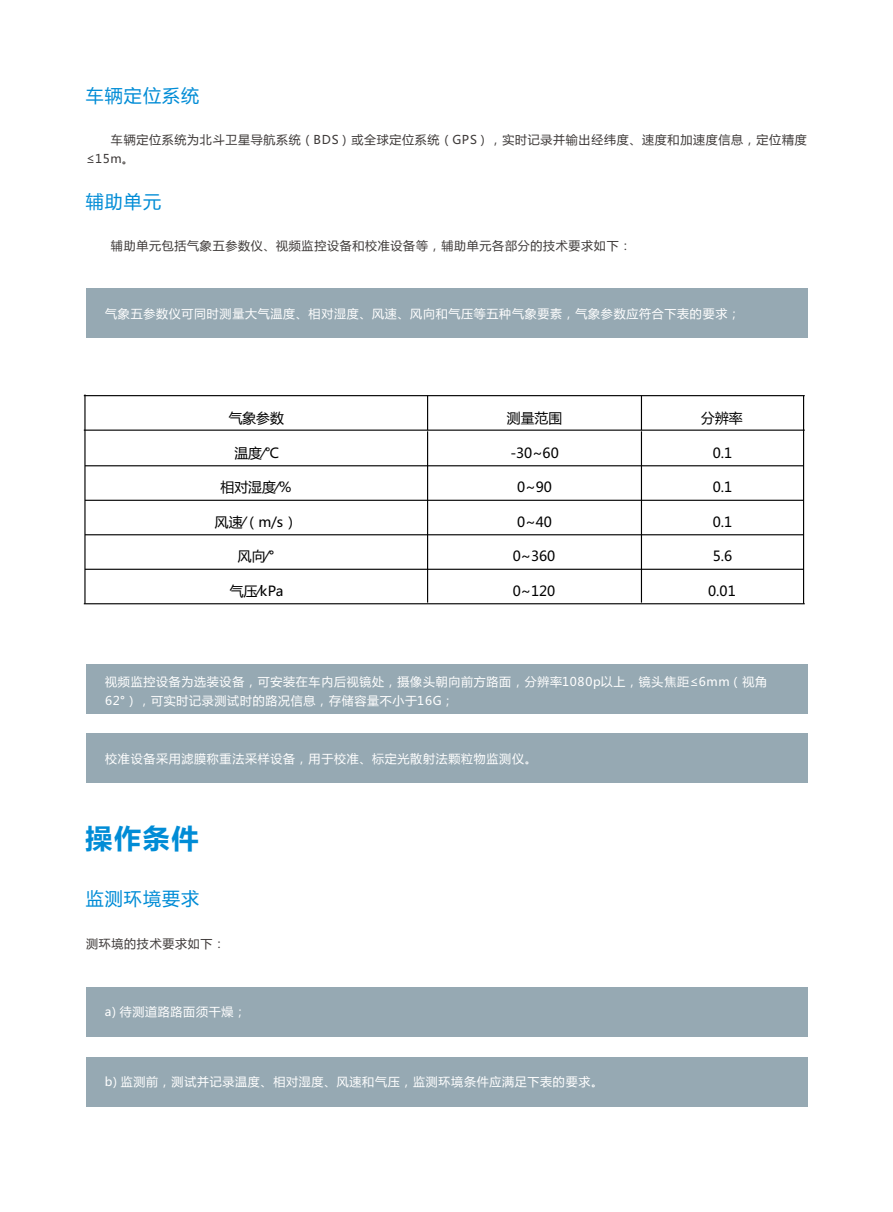
<style>
.page{position:relative;width:893px;height:1212px;background:#fff}
.page>*{position:absolute;margin:0;border:0;box-sizing:border-box;transform-origin:0 0}
.t1{font:700 27px "Microsoft Ya Hei";color:#008cd6}
.t2{font:18px "Microsoft Ya Hei";letter-spacing:.06em;color:#008cd6}
.t3{font:13.8px "Microsoft Ya Hei";color:#000}
.t4{font:12px/19px "Microsoft Ya Hei";letter-spacing:.06em;color:#fff}
.t5{font:12px/19px "Microsoft Ya Hei";letter-spacing:.06em;color:#3e3a39}
</style>
<div class="page">
<div style="left:86px;top:289px;width:722px;height:49px;background:#96a9b3"></div>
<hr style="left:84px;top:395px;width:721px;height:1px;background:#000">
<hr style="left:84px;top:430px;width:721px;height:1px;background:#000">
<hr style="left:85px;top:465px;width:719px;height:1px;background:#000">
<hr style="left:85px;top:500px;width:719px;height:1px;background:#000">
<hr style="left:85px;top:534px;width:719px;height:1px;background:#000">
<hr style="left:85px;top:569px;width:719px;height:1px;background:#000">
<hr style="left:84px;top:603px;width:721px;height:1px;background:#000">
<hr style="left:84px;top:394px;width:2px;height:210px;background:#000">
<hr style="left:427px;top:396px;width:1px;height:34px;background:#000">
<hr style="left:427px;top:431px;width:1px;height:172px;background:#000">
<hr style="left:641px;top:396px;width:1px;height:34px;background:#000">
<hr style="left:641px;top:431px;width:1px;height:172px;background:#000">
<hr style="left:803px;top:396px;width:1px;height:208px;background:#000">
<div style="left:86px;top:664px;width:722px;height:49px;background:#96a9b3"></div>
<div style="left:86px;top:734px;width:722px;height:49px;background:#96a9b3"></div>
<div style="left:86px;top:988px;width:722px;height:49px;background:#96a9b3"></div>
<div style="left:86px;top:1057px;width:722px;height:50px;background:#96a9b3"></div>
<h2 class="t2" style="left:86px;top:87px;width:115px">车辆定位系统</h2>
<p class="t5" style="left:86px;top:131px;width:722px;text-indent:25px">车辆定位系统为北斗卫星导航系统（BDS）或全球定位系统（GPS），实时记录并输出经纬度、速度和加速度信息，定位精度≤15m。</p>
<h2 class="t2" style="left:86px;top:193px;width:77px">辅助单元</h2>
<p class="t5" style="left:111px;top:237px;width:522px">辅助单元包括气象五参数仪、视频监控设备和校准设备等，辅助单元各部分的技术要求如下：</p>
<p class="t4" style="left:105px;top:305px;width:636px">气象五参数仪可同时测量大气温度、相对湿度、风速、风向和气压等五种气象要素，气象参数应符合下表的要求；</p>
<p class="t3" style="left:229px;top:412px;width:57px">气象参数</p>
<p class="t3" style="left:507px;top:412px;width:57px">测量范围</p>
<p class="t3" style="left:701px;top:412px;width:43px">分辨率</p>
<p class="t3" style="left:234px;top:446px;width:46px">温度⁄℃</p>
<p class="t3" style="left:510px;top:446px;width:50px">-30~60</p>
<p class="t3" style="left:713px;top:446px;width:21px">0.1</p>
<p class="t3" style="left:221px;top:481px;width:72px">相对湿度⁄%</p>
<p class="t3" style="left:517px;top:481px;width:36px">0~90</p>
<p class="t3" style="left:713px;top:481px;width:21px">0.1</p>
<p class="t3" style="left:215px;top:515px;width:84px">风速⁄（m/s）</p>
<p class="t3" style="left:517px;top:515px;width:36px">0~40</p>
<p class="t3" style="left:713px;top:515px;width:21px">0.1</p>
<p class="t3" style="left:238px;top:550px;width:38px">风向⁄°</p>
<p class="t3" style="left:513px;top:550px;width:44px">0~360</p>
<p class="t3" style="left:713px;top:550px;width:21px">5.6</p>
<p class="t3" style="left:230px;top:584px;width:55px">气压⁄kPa</p>
<p class="t3" style="left:513px;top:584px;width:44px">0~120</p>
<p class="t3" style="left:708px;top:584px;width:29px">0.01</p>
<p class="t4" style="left:105px;top:673px;width:663px">视频监控设备为选装设备，可安装在车内后视镜处，摄像头朝向前方路面，分辨率1080p以上，镜头焦距≤6mm（视角<br>62°），可实时记录测试时的路况信息，存储容量不小于16G；</p>
<p class="t4" style="left:105px;top:750px;width:433px">校准设备采用滤膜称重法采样设备，用于校准、标定光散射法颗粒物监测仪。</p>
<h1 class="t1" style="left:86px;top:826px;width:114px">操作条件</h1>
<h2 class="t2" style="left:86px;top:890px;width:115px">监测环境要求</h2>
<p class="t5" style="left:86px;top:935px;width:141px">测环境的技术要求如下：</p>
<p class="t4" style="left:105px;top:1003px;width:143px">a) 待测道路路面须干燥；</p>
<p class="t4" style="left:105px;top:1073px;width:500px">b) 监测前，测试并记录温度、相对湿度、风速和气压，监测环境条件应满足下表的要求。</p>
</div>
